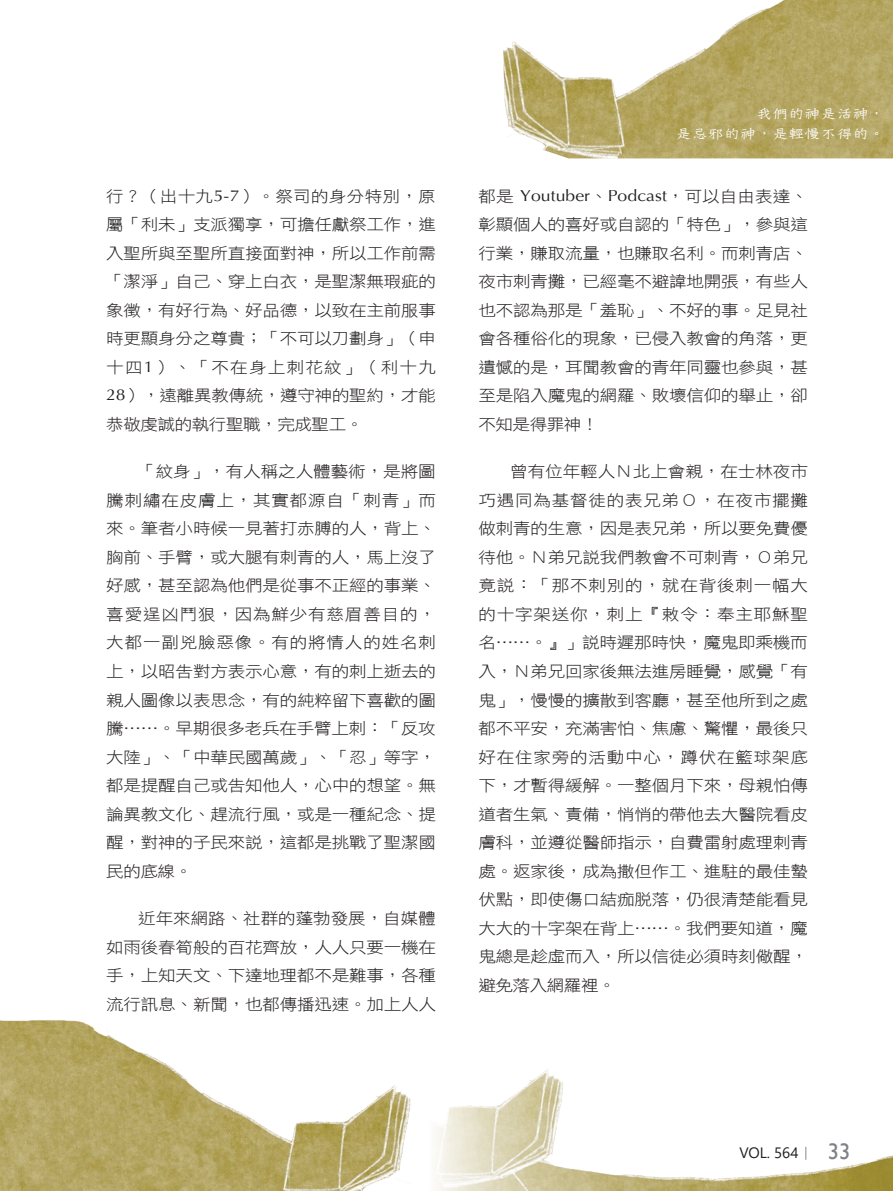
<style>
.page{position:relative;width:893px;height:1191px;background:#fff}
.page>*{position:absolute;margin:0;border:0;box-sizing:border-box;transform-origin:0 0}
.t1{font:15.75px/28.5px "DF Hei W3 WIN BF";letter-spacing:-.01em;color:#231f20;text-align:justify;scale:1.11 1}
.t2{font:15px "Segoe UI";color:#231f20}
.眉批{font:14.85px/19.8px "DF Tie Xian W3 WIN BF";letter-spacing:-.025em;color:#fff;text-align:right;scale:1.11 1}
.s1{font-family:"Optima"}
.s2{font-family:"Adobe Ming Std";font-weight:300}
.s3{font-family:"Gill Sans";font-size:22.5px;color:#808285}
</style>
<div class="page">
<img style="left:503px;top:0;width:390px;height:158px">
<img style="left:0;top:1020px;width:411px;height:171px">
<img style="left:436px;top:1069px;width:457px;height:122px">
<p class="t1" style="left:106px;top:182px;width:298px">行？（出十九<span class="s1">5-7</span>）。祭司的身分特別，原屬「利未」支派獨享，可擔任獻祭工作，進入聖所與至聖所直接面對神，所以工作前需「潔淨」自己、穿上白衣，是聖潔無瑕疵的象徵，有好行為、好品德，以致在主前服事時更顯身分之尊貴；「不可以刀劃身」（申十四<span class="s1">1</span>）、「不在身上刺花紋」（利十九<span class="s1">28</span>），遠離異教傳統，遵守神的聖約，才能恭敬虔誠的執行聖職，完成聖工。</p>
<p class="t1" style="left:106px;top:457px;width:298px;text-indent:32px">「紋身」，有人稱之人體藝術，是將圖騰刺繡在皮膚上，其實都源自「刺青」而來。筆者小時候一見著打赤膊的人，背上、胸前、手臂，或大腿有刺青的人，馬上沒了好感，甚至認為他們是從事不正經的事業、喜愛逞凶鬥狠，因為鮮少有慈眉善目的，大都一副兇臉惡像。有的將情人的姓名刺上，以昭告對方表示心意，有的刺上逝去的親人圖像以表思念，有的純粹留下喜歡的圖騰……。早期很多老兵在手臂上刺：「反攻大陸」、「中華民國萬歲」、「忍」等字，都是提醒自己或告知他人，心中的想望。無論異教文化、趕流行風，或是一種紀念、提醒，對神的子民來說，這都是挑戰了聖潔國民的底線。</p>
<p class="t1" style="left:106px;top:904px;width:298px;text-indent:32px">近年來網路、社群的蓬勃發展，自媒體如雨後春筍般的百花齊放，人人只要一機在手，上知天文、下達地理都不是難事，各種流行訊息、新聞，也都傳播迅速。加上人人</p>
<p class="眉批" style="left:675px;top:104px;width:190px">我們的神是活神，<br>是忌邪的神，是輕慢不得的。</p>
<p class="t1" style="left:478px;top:182px;width:298px">都是 <span class="s1">Youtuber</span>、<span class="s1">Podcast</span>，可以自由表達、彰顯個人的喜好或自認的「特色」，參與這行業，賺取流量，也賺取名利。而刺青店、夜市刺青攤，已經毫不避諱地開張，有些人也不認為那是「羞恥」、不好的事。足見社會各種俗化的現象，已侵入教會的角落，更遺憾的是，耳聞教會的青年同靈也參與，甚至是陷入魔鬼的網羅、敗壞信仰的舉止，卻不知是得罪神！</p>
<p class="t1" style="left:478px;top:457px;width:298px;text-indent:32px">曾有位年輕人Ｎ北上會親，在士林夜市巧遇同為基督徒的表兄弟Ｏ，在夜市擺攤做刺青的生意，因是表兄弟，所以要免費優待他。Ｎ弟兄說我們教會不可刺青，Ｏ弟兄竟說：「那不刺別的，就在背後刺一幅大的十字架送你，刺上『敕令：奉主耶穌聖名……。』」說時遲那時快，魔鬼即乘機而入，Ｎ弟兄回家後無法進房睡覺，感覺「有鬼」，慢慢的擴散到客廳，甚至他所到之處都不平安，充滿害怕、焦慮、驚懼，最後只好在住家旁的活動中心，蹲伏在籃球架底下，才暫得緩解。一整個月下來，母親怕傳道者生氣、責備，悄悄的帶他去大醫院看皮膚科，並遵從醫師指示，自費雷射處理刺青處。返家後，成為撒但作工、進駐的最佳蟄伏點，即使傷口結痂脫落，仍很清楚能看見大大的十字架在背上……。我們要知道，魔鬼總是趁虛而入，所以信徒必須時刻儆醒，避免落入網羅裡。</p>
<p class="t2" style="left:739px;top:1138px;width:112px">VOL. 564<span class="s2">｜</span> <span class="s3">33</span></p>
</div>
